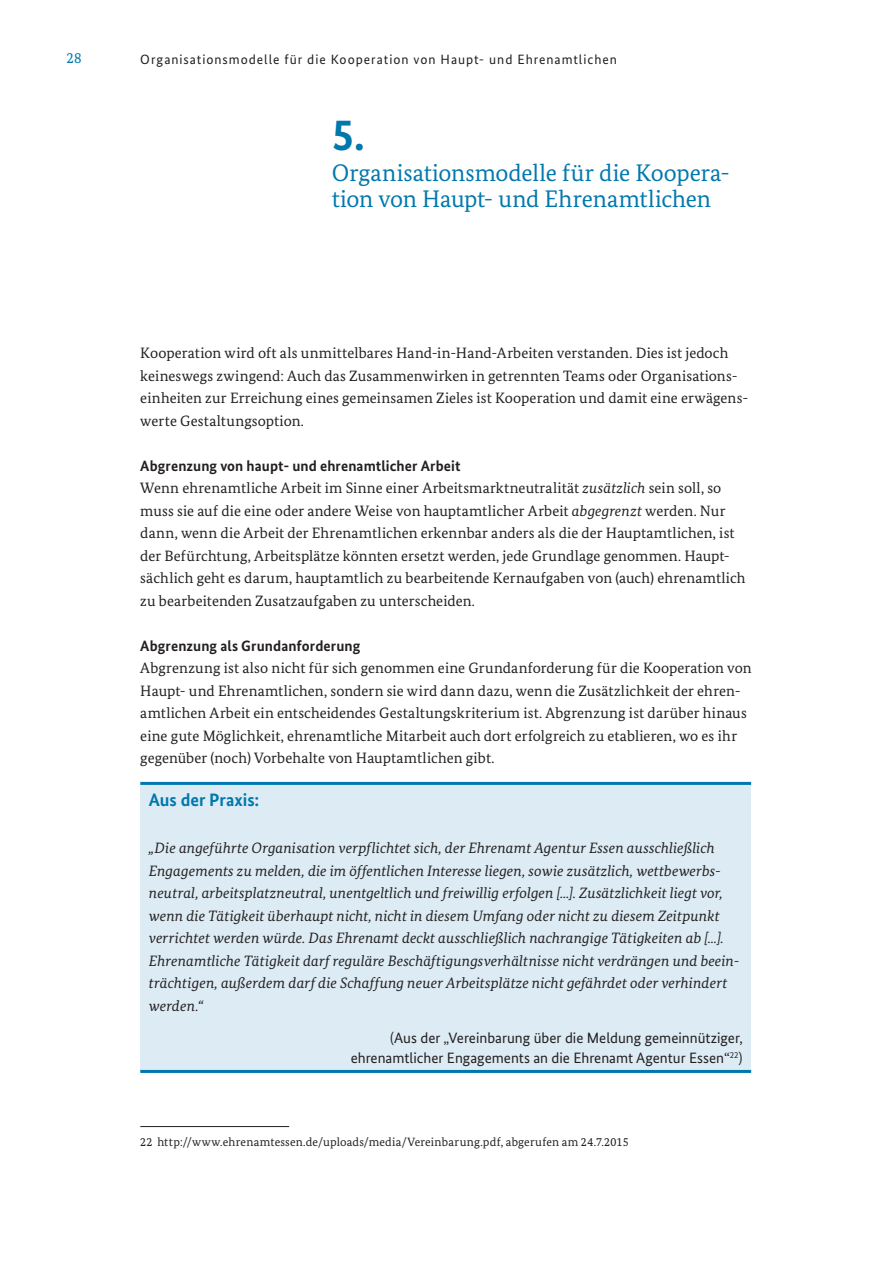
<style>
.page{position:relative;width:893px;height:1263px;background:#fff}
.page>*{position:absolute;margin:0;border:0;box-sizing:border-box;transform-origin:0 0}
.t1{font:700 45px "Bundes Sans";color:#0078ae}
.t2{font:24px/25.5px "Bundes Serif";color:#0078ae}
.t3{font:700 18px "Bundes Sans";color:#0078ae}
.t4{font:15px/22.5px "Bundes Serif";letter-spacing:.005em;color:#231f20}
.t5{font:italic 15px/22.5px "Bundes Serif";letter-spacing:.005em;color:#231f20}
.t6{font:15px/19.5px "Bundes Sans";color:#231f20;text-align:right}
.t7{font:700 15px "Bundes Sans";letter-spacing:.005em;color:#231f20}
.t8{font:15px "Bundes Serif";color:#0078ae}
.t9{font:13.5px "Bundes Sans";letter-spacing:.07em;color:#231f20}
.t10{font:12px "Bundes Serif";letter-spacing:.015em;color:#231f20}
.s1{font-style:italic}
</style>
<div class="page">
<div style="left:140px;top:783px;width:611px;height:288px;background:#dcebf4"></div>
<hr style="left:140px;top:782px;width:611px;height:3px;background:#0078ae">
<hr style="left:140px;top:1070px;width:611px;height:3px;background:#0078ae">
<hr style="left:140px;top:1126px;width:149px;height:1px;background:#231f20">
<p class="t8" style="left:67px;top:49px;width:16px">28</p>
<p class="t9" style="left:140px;top:51px;width:478px">Organisationsmodelle für die Kooperation von Haupt- und Ehrenamtlichen</p>
<h1 class="t1" style="left:332px;top:107px;width:35px">5.</h1>
<h2 class="t2" style="left:332px;top:160px;width:397px">Organisationsmodelle für die Koopera&shy;tion von Haupt- und Ehrenamtlichen</h2>
<p class="t4" style="left:140px;top:342px;width:609px">Kooperation wird oft als unmittelbares Hand-in-Hand-Arbeiten verstanden. Dies ist jedoch keineswegs zwingend: Auch das Zusammenwirken in getrennten Teams oder Organisations&shy;einheiten zur Erreichung eines gemeinsamen Zieles ist Kooperation und damit eine erwägens&shy;werte Gestaltungsoption.</p>
<p class="t7" style="left:140px;top:456px;width:322px">Abgrenzung von haupt- und ehrenamtlicher Arbeit</p>
<p class="t4" style="left:140px;top:477px;width:607px">Wenn ehrenamtliche Arbeit im Sinne einer Arbeitsmarktneutralität <span class="s1">zusätzlich</span> sein soll, so muss sie auf die eine oder andere Weise von hauptamtlicher Arbeit <span class="s1">abgegrenzt</span> werden. Nur dann, wenn die Arbeit der Ehrenamtlichen erkennbar anders als die der Hauptamtlichen, ist der Befürchtung, Arbeitsplätze könnten ersetzt werden, jede Grundlage genommen. Haupt&shy;sächlich geht es darum, hauptamtlich zu bearbeitende Kernaufgaben von (auch) ehrenamtlich zu bearbeitenden Zusatzaufgaben zu unterscheiden.</p>
<p class="t7" style="left:140px;top:636px;width:222px">Abgrenzung als Grundanforderung</p>
<p class="t4" style="left:140px;top:657px;width:613px">Abgrenzung ist also nicht für sich genommen eine Grundanforderung für die Kooperation von Haupt- und Ehrenamtlichen, sondern sie wird dann dazu, wenn die Zusätzlichkeit der ehren&shy;amtlichen Arbeit ein entscheidendes Gestaltungskriterium ist. Abgrenzung ist darüber hinaus eine gute Möglichkeit, ehrenamtliche Mitarbeit auch dort erfolgreich zu etablieren, wo es ihr gegenüber (noch) Vorbehalte von Hauptamtlichen gibt.</p>
<p class="t3" style="left:149px;top:789px;width:112px">Aus der Praxis:</p>
<p class="t5" style="left:149px;top:837px;width:592px">„Die angeführte Organisation verpflichtet sich, der Ehrenamt Agentur Essen ausschließlich Engagements zu melden, die im öffentlichen Interesse liegen, sowie zusätzlich, wettbewerbs&shy;neutral, arbeitsplatzneutral, unentgeltlich und freiwillig erfolgen [...]. Zusätzlichkeit liegt vor, wenn die Tätigkeit überhaupt nicht, nicht in diesem Umfang oder nicht zu diesem Zeitpunkt verrichtet werden würde. Das Ehrenamt deckt ausschließlich nachrangige Tätigkeiten ab [...].<br>Ehrenamtliche Tätigkeit darf reguläre Beschäftigungsverhältnisse nicht verdrängen und beein&shy;trächtigen, außerdem darf die Schaffung neuer Arbeitsplätze nicht gefährdet oder verhindert werden.“</p>
<p class="t6" style="left:351px;top:1028px;width:394px">(Aus der „Vereinbarung über die Meldung gemeinnütziger, ehrenamtlicher Engagements an die Ehrenamt Agentur Essen“<sup>22</sup>)</p>
<p class="t10" style="left:140px;top:1134px;width:490px">22 http://www.ehrenamtessen.de/uploads/media/Vereinbarung.pdf, abgerufen am 24.7.2015</p>
</div>
